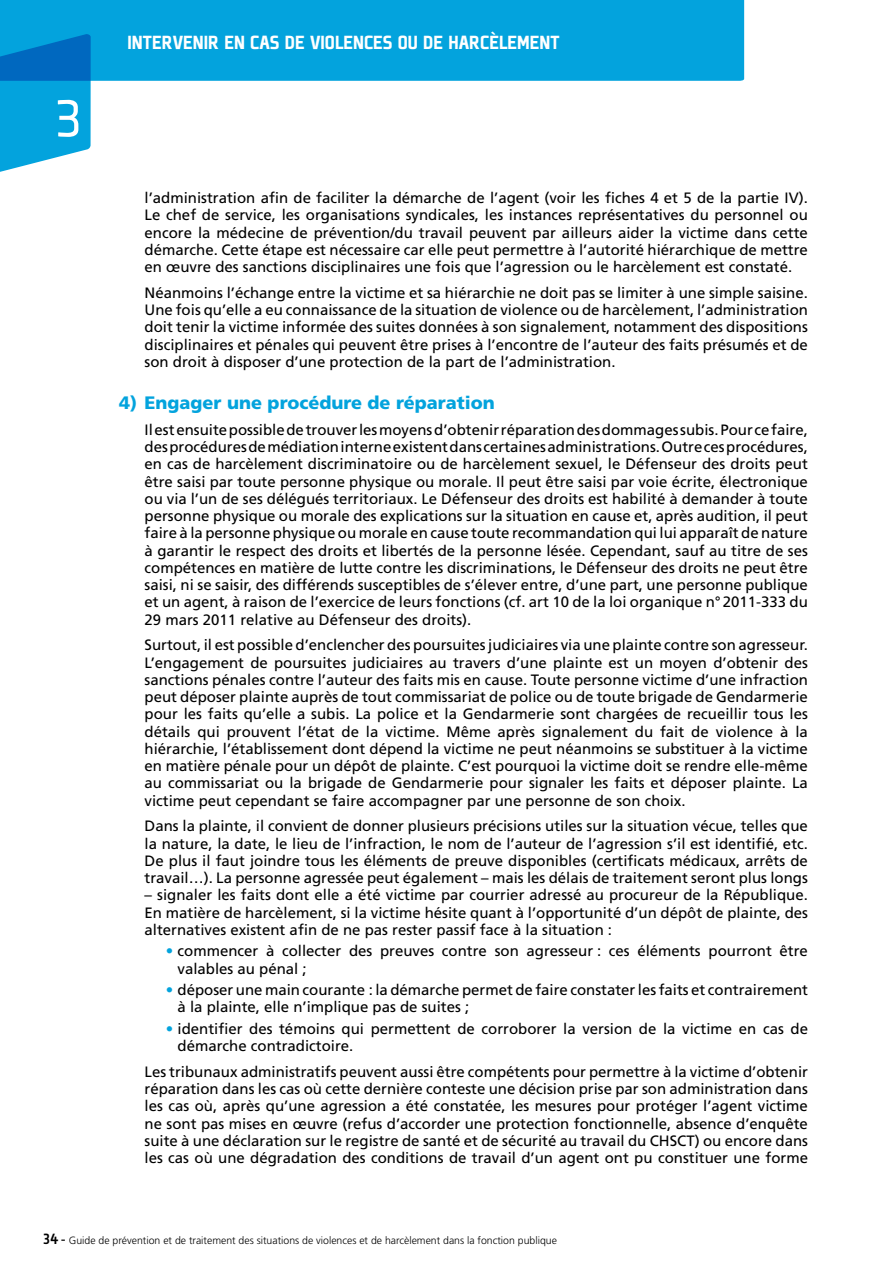
<style>
.page{position:relative;width:893px;height:1263px;background:#fff}
.page>*{position:absolute;margin:0;border:0;box-sizing:border-box;transform-origin:0 0}
.t1{font:57px "Plexes";color:#fff}
.t2{font:900 21px "Plexes";color:#fff}
.t3{font:900 18px "Frutiger LT Std";color:#03a3dd}
.t4{font:15px/17.2px "Frutiger";color:#000;text-align:justify}
.t5{font:300 10.5px "Frutiger";color:#000}
.s1{color:#03a3dd}
.s2{font-family:"Section Bold Caps";font-weight:400;font-size:15px}
</style>
<div class="page">
<div style="left:0;top:0;width:744px;height:81px;background:#03a3dd"></div>
<svg style="left:0;top:34px;width:91px;height:138px;background:#189bd8"></svg>
<h1 class="t1" style="left:55px;top:88px;width:29px">3</h1>
<h2 class="t2" style="left:128px;top:31px;width:15px">INTERVENIR</h2>
<h2 class="t2" style="left:224px;top:31px;width:96px">EN CASDE VIOLENCES</h2>
<h2 class="t2" style="left:398px;top:31px;width:83px">OU DE HARCÈLEMENT</h2>
<p class="t4" style="left:145px;top:189px;width:665px">l’administration afin de faciliter la démarche de l’agent (voir les fiches 4 et 5 de la partie IV).<br>Le chef de service, les organisations syndicales, les instances représentatives du personnel ou encore la médecine de prévention/du travail peuvent par ailleurs aider la victime dans cette démarche. Cette étape est nécessaire car elle peut permettre à l’autorité hiérarchique de mettre en œuvre des sanctions disciplinaires une fois que l’agression ou le harcèlement est constaté.</p>
<p class="t4" style="left:145px;top:284px;width:665px">Néanmoins l’échange entre la victime et sa hiérarchie ne doit pas se limiter à une simple saisine.<br>Une fois qu’elle a eu connaissance de la situation de violence ou de harcèlement, l’administration doit tenir la victime informée des suites données à son signalement, notamment des dispositions disciplinaires et pénales qui peuvent être prises à l’encontre de l’auteur des faits présumés et de son droit à disposer d’une protection de la part de l’administration.</p>
<p class="t3" style="left:119px;top:392px;width:377px">4) Engager une procédure de réparation</p>
<p class="t4" style="left:145px;top:421px;width:665px">I l est ensuite possible de trouver les moyens d’obtenir réparation des dommages subis. Pour ce faire, des procédures de médiation interne existent dans certaines administrations. Outre ces procédures, en cas de harcèlement discriminatoire ou de harcèlement sexuel, le Défenseur des droits peut être saisi par toute personne physique ou morale. I l peut être saisi par voie écrite, électronique ou via l’un de ses délégués territoriaux. Le Défenseur des droits est habilité à demander à toute personne physique ou morale des explications sur la situation en cause et, après audition, il peut faire à la personne physique ou morale en cause toute recommandation qui lui apparaît de nature à garantir le respect des droits et libertés de la personne lésée. Cependant, sauf au titre de ses compétences en matière de lutte contre les discriminations, le Défenseur des droits ne peut être saisi, ni se saisir, des différends susceptibles de s’élever entre, d’une part, une personne publique et un agent, à raison de l’exercice de leurs fonctions (cf. art 10 de la loi organique n°2011-333 du 29 mars 2011 relative au Défenseur des droits).</p>
<p class="t4" style="left:145px;top:636px;width:665px">Surtout, il est possible d’enclencher des poursuites judiciaires via une plainte contre son agresseur.<br>L’engagement de poursuites judiciaires au travers d’une plainte est un moyen d’obtenir des sanctions pénales contre l’auteur des faits mis en cause. Toute personne victime d’une infraction peut déposer plainte auprès de tout commissariat de police ou de toute brigade de Gendarmerie pour les faits qu’elle a subis. La police et la Gendarmerie sont chargées de recueillir tous les détails qui prouvent l’état de la victime. Même après signalement du fait de violence à la hiérarchie, l’établissement dont dépend la victime ne peut néanmoins se substituer à la victime en matière pénale pour un dépôt de plainte. C’est pourquoi la victime doit se rendre elle-même au commissariat ou la brigade de Gendarmerie pour signaler les faits et déposer plainte. La victime peut cependant se faire accompagner par une personne de son choix.</p>
<p class="t4" style="left:145px;top:817px;width:665px">Dans la plainte, il convient de donner plusieurs précisions utiles sur la situation vécue, telles que la nature, la date, le lieu de l’infraction, le nom de l’auteur de l’agression s’il est identifié, etc.<br>De plus il faut joindre tous les éléments de preuve disponibles (certificats médicaux, arrêts de travail…). La personne agressée peut également – mais les délais de traitement seront plus longs</p>
<p class="t4" style="left:145px;top:886px;width:665px">– signaler les faits dont elle a été victime par courrier adressé au procureur de la République.<br>En matière de harcèlement, si la victime hésite quant à l’opportunité d’un dépôt de plainte, des alternatives existent afin de ne pas rester passif face à la situation :</p>
<p class="t4" style="left:178px;top:942px;width:632px;text-indent:-12px"><span class="s1">•</span> commencer à collecter des preuves contre son agresseur : ces éléments pourront être valables au pénal ;</p>
<p class="t4" style="left:178px;top:981px;width:632px;text-indent:-12px"><span class="s1">•</span> déposer une main courante : la démarche permet de faire constater les faits et contrairement à la plainte, elle n’implique pas de suites ;</p>
<p class="t4" style="left:178px;top:1020px;width:632px;text-indent:-12px"><span class="s1">•</span> identifier des témoins qui permettent de corroborer la version de la victime en cas de démarche contradictoire.</p>
<p class="t4" style="left:145px;top:1063px;width:665px">Les tribunaux administratifs peuvent aussi être compétents pour permettre à la victime d’obtenir réparation dans les cas où cette dernière conteste une décision prise par son administration dans les cas où, après qu’une agression a été constatée, les mesures pour protéger l’agent victime ne sont pas mises en œuvre (refus d’accorder une protection fonctionnelle, absence d’enquête suite à une déclaration sur le registre de santé et de sécurité au travail du CHSCT) ou encore dans les cas où une dégradation des conditions de travail d’un agent ont pu constituer une forme</p>
<p class="t5" style="left:43px;top:1235px;width:516px"><span class="s2">34 -</span> Guide de prévention et de traitement des situations de violences et de harcèlement dans la fonction publique</p>
</div>
